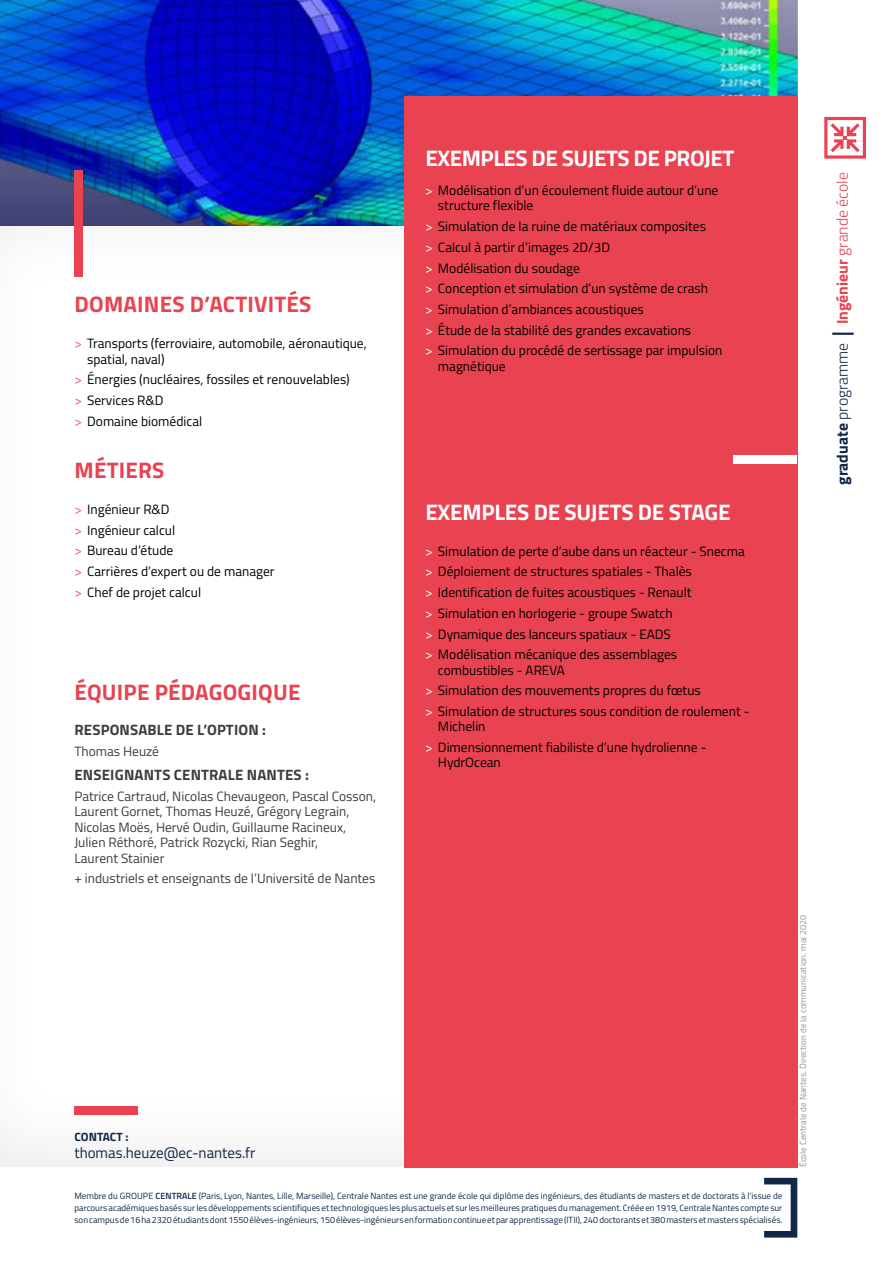
<style>
.page{position:relative;width:893px;height:1263px;background:#fff}
.page>*{position:absolute;margin:0;border:0;box-sizing:border-box;transform-origin:0 0}
.t1{font:700 22.5px "Titillium";letter-spacing:-.02em;color:#fff}
.t2{font:700 22.5px "Titillium";letter-spacing:.01em;color:#e94250}
.t3{font:300 15.75px "Titillium";color:#e94250}
.t4{font:700 15px "Titillium";letter-spacing:.01em;color:#3c3c3b}
.t5{font:15px "Titillium";color:#102748}
.t6{font:13.5px/20.7px "Titillium";color:#000}
.t7{font:13.5px/15.5px "Titillium";color:#3c3c3b}
.t8{font:700 12px "Titillium";letter-spacing:-.005em;color:#102748}
.t9{font:9px/12px "Titillium";color:#102748;text-align:justify}
.t10{font:9px "Titillium";color:#949494}
.s1{color:#eb5b5e}
.s2{color:#fff}
.s3{font-weight:600}
.s4{font-weight:700;color:#102748}
.s5{color:#102748}
.s6{font-weight:700;font-size:31.5px;color:#102748}
.s7{font-weight:700}
</style>
<div class="page">
<img style="left:0;top:0;width:797px;height:225px">
<div style="left:404px;top:96px;width:393px;height:1071px;background:#e94250"></div>
<div style="left:74px;top:1106px;width:64px;height:8px;background:#e94250"></div>
<div style="left:74px;top:170px;width:9px;height:106px;background:#e94250"></div>
<div style="left:733px;top:455px;width:64px;height:9px;background:#fff"></div>
<svg style="left:824px;top:117px;width:42px;height:42px"></svg>
<svg style="left:764px;top:1178px;width:33px;height:59px"></svg>
<h1 class="t2" style="left:75px;top:287px;width:238px">DOMAINES D’ACTIVITÉS</h1>
<p class="t6" style="left:87px;top:335px;width:281px;line-height:15.5px;text-indent:-13px"><span class="s1">&gt;</span> Transports (ferroviaire, automobile, aéronautique, spatial, naval)</p>
<p class="t6" style="left:74px;top:368px;width:277px"><span class="s1">&gt;</span> Énergies (nucléaires, fossiles et renouvelables) <span class="s1">&gt;</span> Services R&amp;D<br><span class="s1">&gt;</span> Domaine biomédical</p>
<h1 class="t2" style="left:75px;top:453px;width:91px">MÉTIERS</h1>
<p class="t6" style="left:74px;top:498px;width:202px"><span class="s1">&gt;</span> Ingénieur R&amp;D<br><span class="s1">&gt;</span> Ingénieur calcul<br><span class="s1">&gt;</span> Bureau d’étude<br><span class="s1">&gt;</span> Carrières d’expert ou de manager <span class="s1">&gt;</span> Chef de projet calcul</p>
<h1 class="t2" style="left:75px;top:675px;width:228px">ÉQUIPE PÉDAGOGIQUE</h1>
<p class="t4" style="left:74px;top:718px;width:193px">RESPONSABLE DE L’OPTION :</p>
<p class="t7" style="left:74px;top:743px;width:86px">Thomas Heuzé</p>
<p class="t4" style="left:74px;top:764px;width:236px">ENSEIGNANTS CENTRALE NANTES :</p>
<p class="t7" style="left:74px;top:788px;width:303px">Patrice Cartraud, Nicolas Chevaugeon, Pascal Cosson, Laurent Gornet, Thomas Heuzé, Grégory Legrain, Nicolas Moës, Hervé Oudin, Guillaume Racineux, Julien Réthoré, Patrick Rozycki, Rian Seghir,<br>Laurent Stainier</p>
<p class="t7" style="left:74px;top:870px;width:302px">+ industriels et enseignants de l’Université de Nantes</p>
<h1 class="t1" style="left:425px;top:141px;width:310px">EXEMPLES DE SUJETS DE PROJET</h1>
<p class="t6" style="left:438px;top:182px;width:282px;line-height:15.5px;text-indent:-13px"><span class="s2">&gt;</span> Modélisation d’un écoulement fluide autour d’une structure flexible</p>
<p class="t6" style="left:425px;top:215px;width:299px"><span class="s2">&gt;</span> Simulation de la ruine de matériaux composites<br><span class="s2">&gt;</span> Calcul à partir d’images 2D/3D<br><span class="s2">&gt;</span> Modélisation du soudage<br><span class="s2">&gt;</span> Conception et simulation d’un système de crash<br><span class="s2">&gt;</span> Simulation d’ambiances acoustiques<br><span class="s2">&gt;</span> Étude de la stabilité des grandes excavations<br><span class="s2">&gt;</span> Simulation du procédé de sertissage par impulsion</p>
<p class="t6" style="left:438px;top:355px;width:69px">magnétique</p>
<h1 class="t1" style="left:425px;top:495px;width:307px">EXEMPLES DE SUJETS DE STAGE</h1>
<p class="t6" style="left:425px;top:540px;width:321px"><span class="s2">&gt;</span> Simulation de perte d’aube dans un réacteur - Snecma <span class="s2">&gt;</span> Déploiement de structures spatiales - Thalès<br><span class="s2">&gt;</span> Identification de fuites acoustiques - Renault<br><span class="s2">&gt;</span> Simulation en horlogerie - groupe Swatch<br><span class="s2">&gt;</span> Dynamique des lanceurs spatiaux - EADS<br><span class="s2">&gt;</span> Modélisation mécanique des assemblages</p>
<p class="t6" style="left:425px;top:659px;width:326px;text-indent:13px">combustibles - AREVA<br><span class="s2">&gt;</span> Simulation des mouvements propres du fœtus<br><span class="s2">&gt;</span> Simulation de structures sous condition de roulement -</p>
<p class="t6" style="left:425px;top:716px;width:283px;text-indent:13px">Michelin<br><span class="s2">&gt;</span> Dimensionnement fiabiliste d’une hydrolienne -</p>
<p class="t6" style="left:438px;top:752px;width:64px">HydrOcean</p>
<p class="t8" style="left:74px;top:1128px;width:56px">CONTACT :</p>
<p class="t5" style="left:74px;top:1141px;width:182px">thomas.heuze@ec-nantes.fr</p>
<p class="t9" style="left:74px;top:1189px;width:710px">Membre du GROUPE <span class="s3">CENTRALE</span> (Paris, Lyon, Nantes, Lille, Marseille), Centrale Nantes est une grande école qui diplôme des ingénieurs, des étudiants de masters et de doctorats à l’issue de parcours académiques basés sur les développements scientifiques et technologiques les plus actuels et sur les meilleures pratiques du management. Créée en 1919, Centrale Nantes compte sur son campus de 16 ha 2320 étudiants dont 1550 élèves-ingénieurs, 150 élèves-ingénieurs en formation continue et par apprentissage (ITII), 240 doctorants et 380 masters et masters spécialisés.</p>
<p class="t10" style="left:796px;top:1167px;width:254px;rotate:-90deg">École Centrale de Nantes. Direction de la communication. mai 2020</p>
<p class="t3" style="left:831px;top:485px;width:314px;rotate:-90deg"><span class="s4">graduate</span> <span class="s5">programme</span> <span class="s6">I</span> <span class="s7">Ingénieur</span> grande école</p>
</div>
